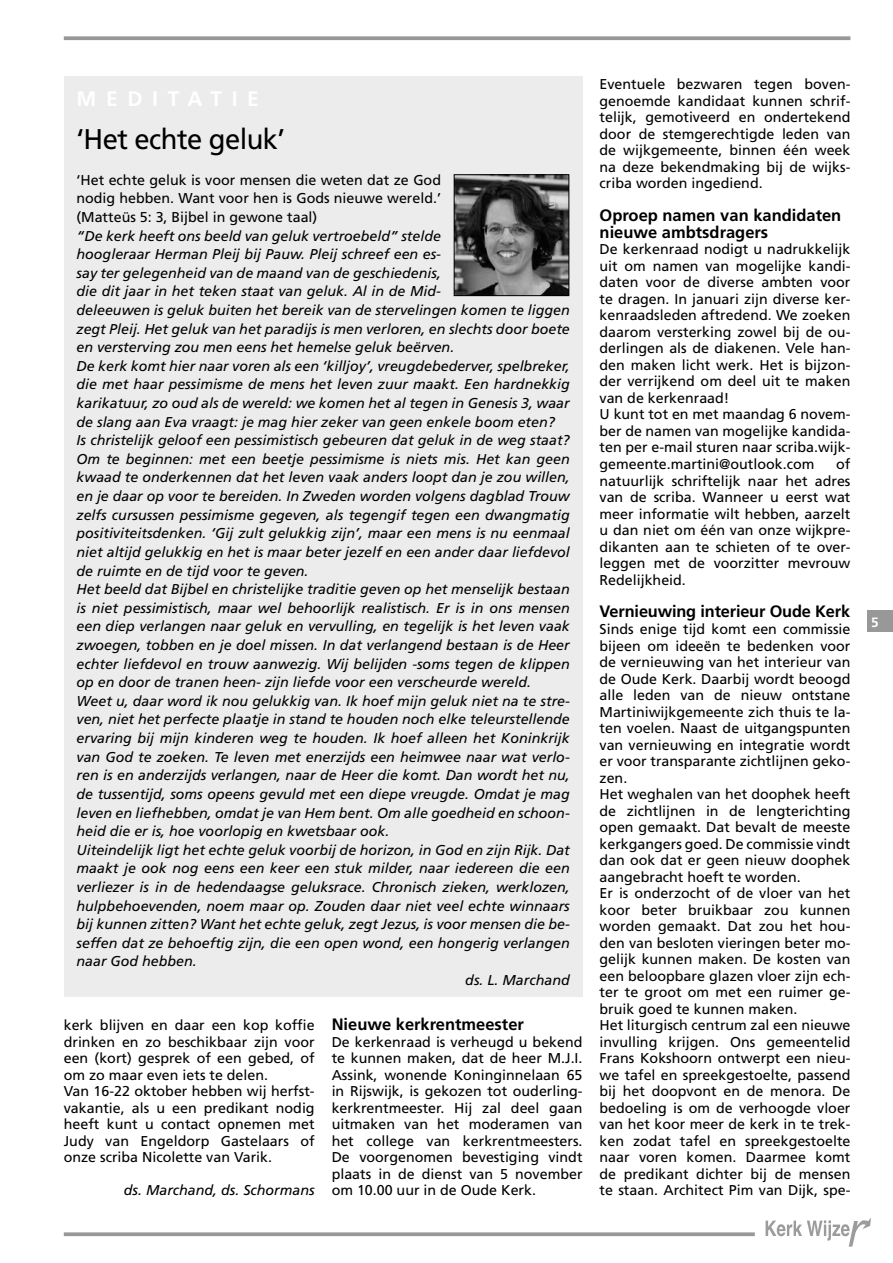
<style>
.page{position:relative;width:893px;height:1263px;background:#fff}
.page>*{position:absolute;margin:0;border:0;box-sizing:border-box;transform-origin:0 0}
.t1{font:28.5px "Frutiger LT Std";letter-spacing:-.02em;color:#000;scale:.96 1}
.t2{font:700 16.5px/16.5px "Frutiger LT Std";color:#000}
.t3{font:14.25px/16.5px "Frutiger LT Std";color:#000;text-align:justify}
.t4{font:italic 14.25px "Frutiger LT Std";color:#000}
.t5{font:700 13.5px "Frutiger LT Std";color:#fff}
</style>
<div class="page">
<svg style="left:64px;top:36px;width:786px;height:4px;background:#a1a1a1"></svg>
<svg style="left:64px;top:1232px;width:691px;height:4px;background:#a2a2a2"></svg>
<div style="left:867px;top:610px;width:26px;height:21px;background:#989898"></div>
<svg style="left:766px;top:1218px;width:105px;height:28px"></svg>
<div style="left:64px;top:77px;width:519px;height:920px;background:#ececec"></div>
<img style="left:456px;top:176px;width:111px;height:118px">
<div style="left:454px;top:174px;width:115px;height:122px;border:1px solid #000"></div>
<h1 class="t1" style="left:77px;top:122px;width:219px">‘Het echte geluk’</h1>
<p class="t3" style="left:77px;top:170px;width:366px;line-height:18.6px">‘Het echte geluk is voor mensen die weten dat ze God nodig hebben. Want voor hen is Gods nieuwe wereld.’ (Matteüs 5: 3, Bijbel in gewone taal)</p>
<p class="t4" style="left:77px;top:227px;width:366px">“De kerk heeft ons beeld van geluk vertroebeld” stelde</p>
<p class="t4" style="left:77px;top:246px;width:366px">hoogleraar Herman Pleij bij Pauw. Pleij schreef een es-</p>
<p class="t4" style="left:77px;top:264px;width:366px">say ter gelegenheid van de maand van de geschiedenis,</p>
<p class="t4" style="left:77px;top:283px;width:366px">die dit jaar in het teken staat van geluk. Al in de Mid-</p>
<p class="t4" style="left:77px;top:302px;width:495px">deleeuwen is geluk buiten het bereik van de stervelingen komen te liggen</p>
<p class="t4" style="left:77px;top:320px;width:495px">zegt Pleij. Het geluk van het paradijs is men verloren, en slechts door boete</p>
<p class="t4" style="left:77px;top:339px;width:379px">en versterving zou men eens het hemelse geluk beërven.</p>
<p class="t4" style="left:77px;top:358px;width:495px">De kerk komt hier naar voren als een ‘killjoy’, vreugdebederver, spelbreker,</p>
<p class="t4" style="left:77px;top:376px;width:495px">die met haar pessimisme de mens het leven zuur maakt. Een hardnekkig</p>
<p class="t4" style="left:77px;top:395px;width:495px">karikatuur, zo oud als de wereld: we komen het al tegen in Genesis 3, waar</p>
<p class="t4" style="left:77px;top:413px;width:480px">de slang aan Eva vraagt: je mag hier zeker van geen enkele boom eten?</p>
<p class="t4" style="left:77px;top:432px;width:495px">Is christelijk geloof een pessimistisch gebeuren dat geluk in de weg staat?</p>
<p class="t4" style="left:77px;top:451px;width:495px">Om te beginnen: met een beetje pessimisme is niets mis. Het kan geen</p>
<p class="t4" style="left:77px;top:469px;width:495px">kwaad te onderkennen dat het leven vaak anders loopt dan je zou willen,</p>
<p class="t4" style="left:77px;top:488px;width:495px">en je daar op voor te bereiden. In Zweden worden volgens dagblad Trouw</p>
<p class="t4" style="left:77px;top:506px;width:495px">zelfs cursussen pessimisme gegeven, als tegengif tegen een dwangmatig</p>
<p class="t4" style="left:77px;top:525px;width:495px">positiviteitsdenken. ‘Gij zult gelukkig zijn’, maar een mens is nu eenmaal</p>
<p class="t4" style="left:77px;top:544px;width:495px">niet altijd gelukkig en het is maar beter jezelf en een ander daar liefdevol</p>
<p class="t4" style="left:77px;top:562px;width:234px">de ruimte en de tijd voor te geven.</p>
<p class="t4" style="left:77px;top:581px;width:495px">Het beeld dat Bijbel en christelijke traditie geven op het menselijk bestaan</p>
<p class="t4" style="left:77px;top:599px;width:495px">is niet pessimistisch, maar wel behoorlijk realistisch. Er is in ons mensen</p>
<p class="t4" style="left:77px;top:618px;width:495px">een diep verlangen naar geluk en vervulling, en tegelijk is het leven vaak</p>
<p class="t4" style="left:77px;top:637px;width:495px">zwoegen, tobben en je doel missen. In dat verlangend bestaan is de Heer</p>
<p class="t4" style="left:77px;top:655px;width:495px">echter liefdevol en trouw aanwezig. Wij belijden -soms tegen de klippen</p>
<p class="t4" style="left:77px;top:674px;width:456px">op en door de tranen heen- zijn liefde voor een verscheurde wereld.</p>
<p class="t4" style="left:77px;top:692px;width:495px">Weet u, daar word ik nou gelukkig van. Ik hoef mijn geluk niet na te stre-</p>
<p class="t4" style="left:77px;top:711px;width:495px">ven, niet het perfecte plaatje in stand te houden noch elke teleurstellende</p>
<p class="t4" style="left:77px;top:730px;width:495px">ervaring bij mijn kinderen weg te houden. Ik hoef alleen het Koninkrijk</p>
<p class="t4" style="left:77px;top:748px;width:495px">van God te zoeken. Te leven met enerzijds een heimwee naar wat verlo-</p>
<p class="t4" style="left:77px;top:767px;width:495px">ren is en anderzijds verlangen, naar de Heer die komt. Dan wordt het nu,</p>
<p class="t4" style="left:77px;top:786px;width:495px">de tussentijd, soms opeens gevuld met een diepe vreugde. Omdat je mag</p>
<p class="t4" style="left:77px;top:804px;width:495px">leven en liefhebben, omdat je van Hem bent. Om alle goedheid en schoon-</p>
<p class="t4" style="left:77px;top:823px;width:314px">heid die er is, hoe voorlopig en kwetsbaar ook.</p>
<p class="t4" style="left:77px;top:841px;width:495px">Uiteindelijk ligt het echte geluk voorbij de horizon, in God en zijn Rijk. Dat</p>
<p class="t4" style="left:77px;top:860px;width:495px">maakt je ook nog eens een keer een stuk milder, naar iedereen die een</p>
<p class="t4" style="left:77px;top:879px;width:495px">verliezer is in de hedendaagse geluksrace. Chronisch zieken, werklozen,</p>
<p class="t4" style="left:77px;top:897px;width:495px">hulpbehoevenden, noem maar op. Zouden daar niet veel echte winnaars</p>
<p class="t4" style="left:77px;top:916px;width:495px">bij kunnen zitten? Want het echte geluk, zegt Jezus, is voor mensen die be-</p>
<p class="t4" style="left:77px;top:934px;width:495px">seffen dat ze behoeftig zijn, die een open wond, een hongerig verlangen</p>
<p class="t4" style="left:77px;top:953px;width:122px">naar God hebben.</p>
<p class="t4" style="left:465px;top:972px;width:106px">ds. L. Marchand</p>
<p class="t3" style="left:64px;top:1017px;width:252px;text-align:left">kerk blijven en daar een kop koffie drinken en zo beschikbaar zijn voor een (kort) gesprek of een gebed, of om zo maar even iets te delen.<br>Van 16-22 oktober hebben wij herfst&shy;vakantie, als u een predikant nodig heeft kunt u contact opnemen met Judy van Engeldorp Gastelaars of onze scriba Nicolette van Varik.</p>
<p class="t4" style="left:124px;top:1182px;width:192px">ds. Marchand, ds. Schormans</p>
<p class="t2" style="left:332px;top:1016px;width:194px">Nieuwe kerkrentmeester</p>
<p class="t3" style="left:332px;top:1033px;width:252px">De kerkenraad is verheugd u bekend te kunnen maken, dat de heer M.J.I.<br>Assink, wonende Koninginnelaan 65 in Rijswijk, is gekozen tot ouderling&shy;kerkrentmeester. Hij zal deel gaan uitmaken van het moderamen van het college van kerkrentmeesters.<br>De voorgenomen bevestiging vindt plaats in de dienst van 5 november om 10.00 uur in de Oude Kerk.</p>
<p class="t3" style="left:600px;top:76px;width:252px">Eventuele bezwaren tegen boven&shy;genoemde kandidaat kunnen schrif&shy;telijk, gemotiveerd en ondertekend door de stemgerechtigde leden van de wijkgemeente, binnen één week na deze bekendmaking bij de wijks&shy;criba worden ingediend.</p>
<p class="t2" style="left:600px;top:208px;width:243px">Oproep namen van kandidaten nieuwe ambtsdragers</p>
<p class="t3" style="left:600px;top:241px;width:252px;text-align:left">De kerkenraad nodigt u nadrukkelijk uit om namen van mogelijke kandi&shy;daten voor de diverse ambten voor te dragen. In januari zijn diverse ker&shy;kenraadsleden aftredend. We zoeken daarom versterking zowel bij de ou&shy;derlingen als de diakenen. Vele han&shy;den maken licht werk. Het is bijzon&shy;der verrijkend om deel uit te maken van de kerkenraad!<br>U kunt tot en met maandag 6 novem&shy;ber de namen van mogelijke kandida&shy;ten per e-mail sturen naar scriba.wijk&shy;gemeente.martini@outlook.com</p>
<p class="t3" style="left:600px;top:456px;width:252px;text-indent:237px">of natuurlijk schriftelijk naar het adres van de scriba. Wanneer u eerst wat meer informatie wilt hebben, aarzelt u dan niet om één van onze wijkpre&shy;dikanten aan te schieten of te over&shy;leggen met de voorzitter mevrouw Redelijkheid.</p>
<p class="t2" style="left:600px;top:604px;width:252px">Vernieuwing interieur Oude Kerk</p>
<p class="t3" style="left:600px;top:621px;width:252px;text-align:left">Sinds enige tijd komt een commissie bijeen om ideeën te bedenken voor de vernieuwing van het interieur van de Oude Kerk. Daarbij wordt beoogd alle leden van de nieuw ontstane Martiniwijkgemeente zich thuis te la&shy;ten voelen. Naast de uitgangspunten van vernieuwing en integratie wordt er voor transparante zichtlijnen geko&shy;zen.<br>Het weghalen van het doophek heeft de zichtlijnen in de lengterichting open gemaakt. Dat bevalt de meeste kerkgangers goed. De commissie vindt dan ook dat er geen nieuw doophek aangebracht hoeft te worden.<br>Er is onderzocht of de vloer van het koor beter bruikbaar zou kunnen worden gemaakt. Dat zou het hou&shy;den van besloten vieringen beter mo&shy;gelijk kunnen maken. De kosten van een beloopbare glazen vloer zijn ech&shy;ter te groot om met een ruimer ge&shy;bruik goed te kunnen maken.<br>Het liturgisch centrum zal een nieuwe invulling krijgen. Ons gemeentelid Frans Kokshoorn ontwerpt een nieu&shy;we tafel en spreekgestoelte, passend bij het doopvont en de menora. De bedoeling is om de verhoogde vloer van het koor meer de kerk in te trek&shy;ken zodat tafel en spreekgestoelte naar voren komen. Daarmee komt de predikant dichter bij de mensen te staan. Architect Pim van Dijk, spe-</p>
<p class="t5" style="left:871px;top:615px;width:9px">5</p>
</div>
